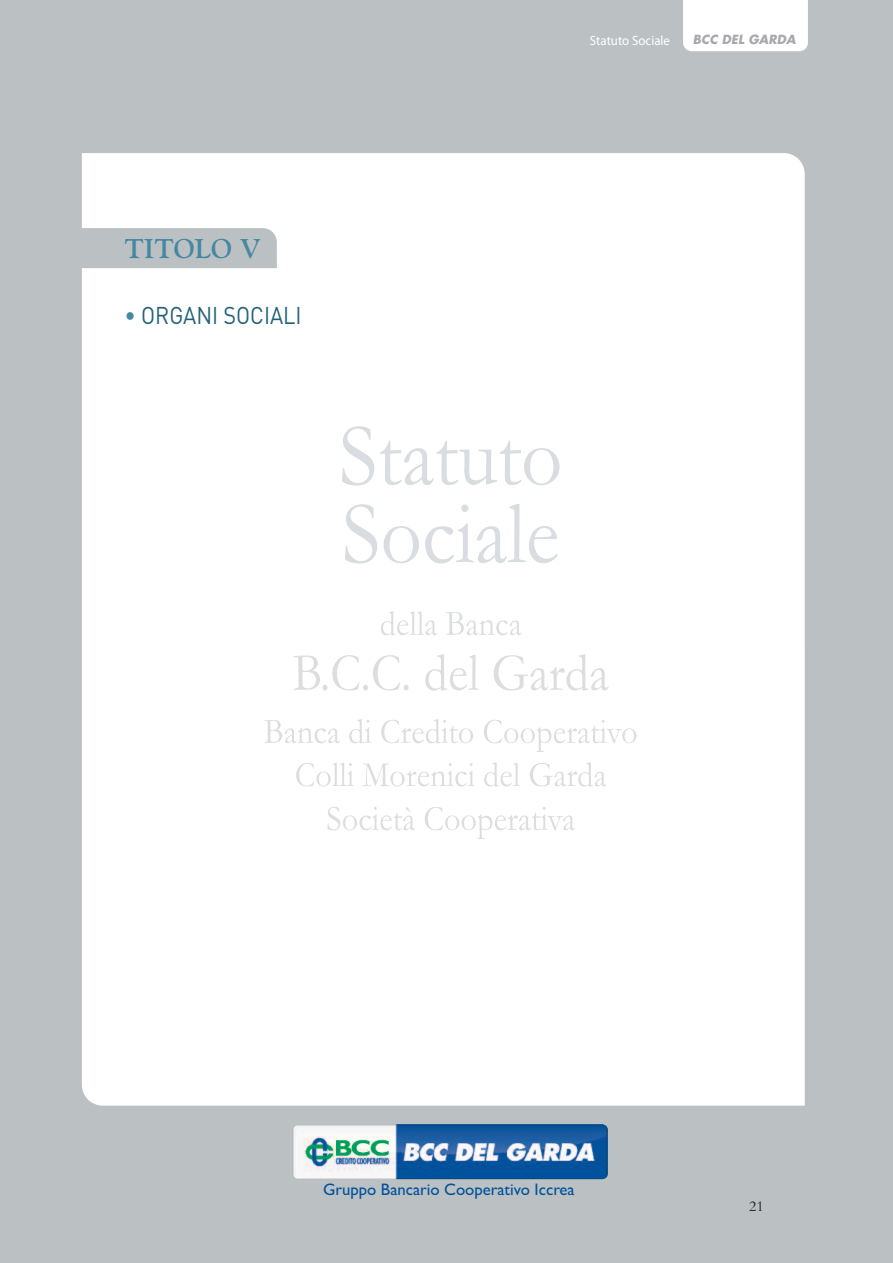
<style>
.page{position:relative;width:893px;height:1263px;background:#bbc0c3}
.page>*{position:absolute;margin:0;border:0;box-sizing:border-box;transform-origin:0 0}
.t1{font:700 27px "Goudy";color:#4488a1}
.t2{font:24px "DIN";color:#226276;scale:.9 1}
.t3{font:16.65px "Gill Sans";color:#01519b}
.t4{font:15px "Bembo";color:#231f20}
.t5{font:13.5px "Myriad Pro";color:#fff;scale:.95 1}
.t6{font:italic 700 12.3px "Futura";letter-spacing:.005em;color:#a8a9ad}
.s1{color:#4488a1}
</style>
<div class="page">
<div style="left:683px;top:0;width:125px;height:51px;background:#fff"></div>
<div style="left:82px;top:153px;width:723px;height:953px;background:#fff"></div>
<svg style="left:82px;top:228px;width:195px;height:40px"></svg>
<svg style="left:342px;top:426px;width:122px;height:59px;background:#f6f7f8"></svg>
<svg style="left:345px;top:504px;width:162px;height:59px;background:#f6f7f8"></svg>
<svg style="left:381px;top:611px;width:56px;height:24px"></svg>
<svg style="left:293px;top:655px;width:148px;height:35px;background:#f8f9f9"></svg>
<svg style="left:264px;top:720px;width:49px;height:23px"></svg>
<svg style="left:296px;top:763px;width:75px;height:23px;background:#f7f8f8"></svg>
<svg style="left:327px;top:807px;width:70px;height:23px;background:#f7f7f8"></svg>
<img style="left:293px;top:1124px;width:315px;height:55px">
<h1 class="t1" style="left:124px;top:233px;width:138px">TITOLO V</h1>
<h2 class="t2" style="left:124px;top:302px;width:199px"><span class="s1">•</span> ORGANI SOCIALI</h2>
<p class="t5" style="left:590px;top:35px;width:86px">Statuto Sociale</p>
<p class="t6" style="left:693px;top:34px;width:105px">BCC DEL GARDA</p>
<p class="t3" style="left:323px;top:1179px;width:253px">Gruppo Bancario Cooperativo Iccrea</p>
<p class="t4" style="left:749px;top:1201px;width:16px">21</p>
</div>
